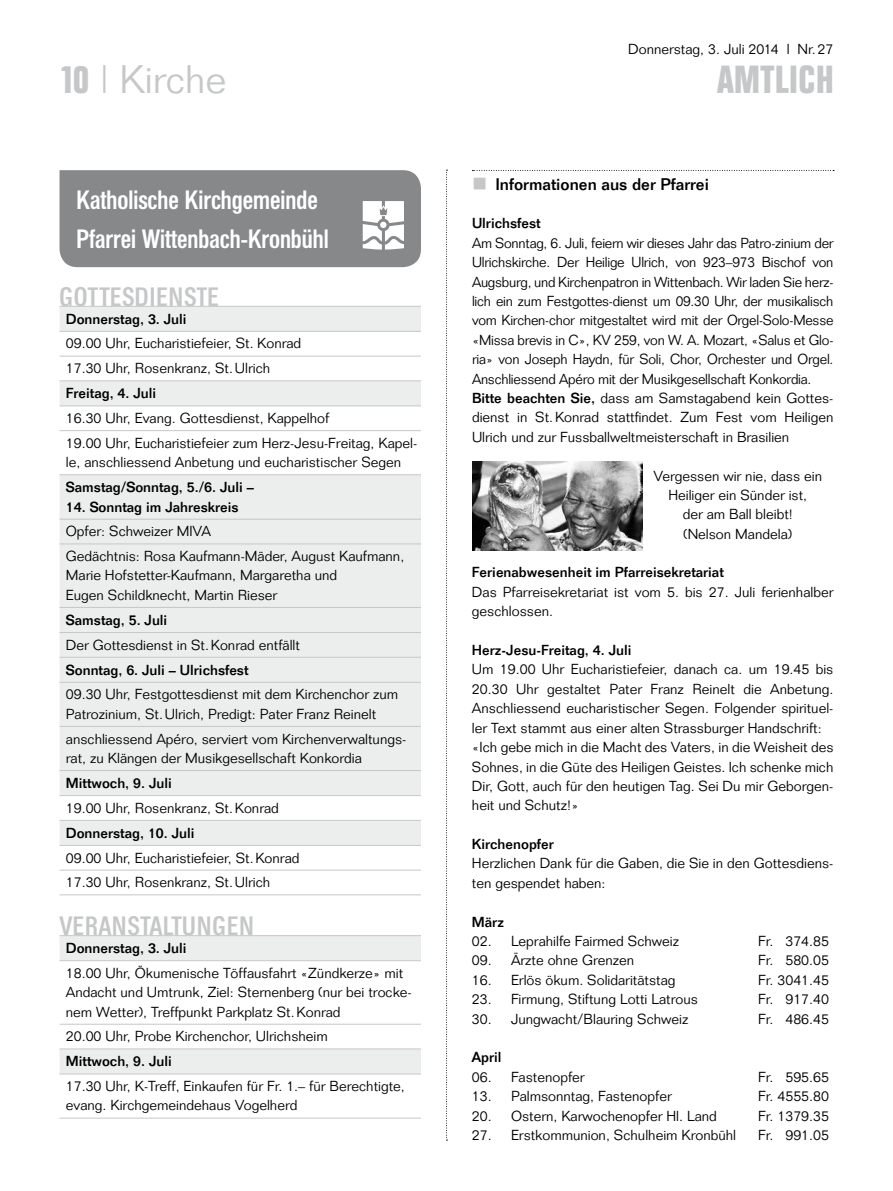
<style>
.page{position:relative;width:893px;height:1191px;background:#fff}
.page>*{position:absolute;margin:0;border:0;box-sizing:border-box;transform-origin:0 0}
.t1{font:300 39px "Folio";color:#c6c7c8}
.t2{font:700 39px "Folio Condensed BQ";letter-spacing:.025em;color:#c6c7c8}
.t3{font:500 26.25px/38.7px "Folio Condensed BQ";color:#fff}
.t4{font:500 26.25px "Folio Condensed BQ";letter-spacing:.035em;color:#c6c7c8}
.t5{font:300 16.8px "Folio";color:#fff}
.t6{font:500 16.5px "Folio";color:#000}
.t7{font:300 14.25px/19.4px "Folio";color:#000}
.t8{font:500 14.25px "Folio";color:#000}
.s1{font-family:"Folio Condensed BQ";font-weight:700}
.s2{font-weight:500}
</style>
<div class="page">
<svg style="left:446px;top:170px;width:1px;height:970px"></svg>
<div style="left:60px;top:307px;width:361px;height:24px;background:#eceded"></div>
<svg style="left:60px;top:355px;width:361px;height:516px"></svg>
<div style="left:60px;top:475px;width:361px;height:295px;background:#eceded"></div>
<hr style="left:60px;top:306px;width:361px;height:1px;background:#c6c7c8">
<hr style="left:60px;top:331px;width:361px;height:1px;background:#c6c7c8">
<hr style="left:60px;top:356px;width:361px;height:1px;background:#c6c7c8">
<hr style="left:60px;top:380px;width:361px;height:1px;background:#c6c7c8">
<hr style="left:60px;top:405px;width:361px;height:1px;background:#c6c7c8">
<hr style="left:60px;top:430px;width:361px;height:1px;background:#c6c7c8">
<hr style="left:60px;top:474px;width:361px;height:1px;background:#c6c7c8">
<hr style="left:60px;top:519px;width:361px;height:1px;background:#c6c7c8">
<hr style="left:60px;top:543px;width:361px;height:1px;background:#c6c7c8">
<hr style="left:60px;top:607px;width:361px;height:1px;background:#c6c7c8">
<hr style="left:60px;top:632px;width:361px;height:1px;background:#c6c7c8">
<hr style="left:60px;top:657px;width:361px;height:1px;background:#c6c7c8">
<hr style="left:60px;top:682px;width:361px;height:1px;background:#c6c7c8">
<hr style="left:60px;top:726px;width:361px;height:1px;background:#c6c7c8">
<hr style="left:60px;top:770px;width:361px;height:1px;background:#c6c7c8">
<hr style="left:60px;top:795px;width:361px;height:1px;background:#c6c7c8">
<hr style="left:60px;top:820px;width:361px;height:1px;background:#c6c7c8">
<hr style="left:60px;top:845px;width:361px;height:1px;background:#c6c7c8">
<hr style="left:60px;top:869px;width:361px;height:1px;background:#c6c7c8">
<hr style="left:60px;top:894px;width:361px;height:1px;background:#c6c7c8">
<div style="left:60px;top:936px;width:361px;height:24px;background:#eceded"></div>
<svg style="left:60px;top:961px;width:361px;height:114px"></svg>
<hr style="left:60px;top:935px;width:361px;height:1px;background:#c6c7c8">
<hr style="left:60px;top:960px;width:361px;height:1px;background:#c6c7c8">
<hr style="left:60px;top:1023px;width:361px;height:1px;background:#c6c7c8">
<hr style="left:60px;top:1048px;width:361px;height:1px;background:#c6c7c8">
<hr style="left:60px;top:1073px;width:361px;height:1px;background:#c6c7c8">
<hr style="left:60px;top:1117px;width:361px;height:1px;background:#c6c7c8">
<div style="left:60px;top:170px;width:361px;height:97px;background:#86888a"></div>
<svg style="left:472px;top:170px;width:362px;height:1px"></svg>
<img style="left:472px;top:461px;width:170px;height:90px">
<h1 class="t1" style="left:60px;top:56px;width:168px"><span class="s1">10</span> | Kirche</h1>
<h2 class="t3" style="left:77px;top:181px;width:254px">Katholische Kirchgemeinde<br>Pfarrei Wittenbach-Kronbühl</h2>
<p class="t5" style="left:49px;top:234px;width:84px">Wittenbach</p>
<h2 class="t4" style="left:60px;top:282px;width:161px">GOTTESDIENSTE</h2>
<p class="t8" style="left:66px;top:310px;width:122px">Donnerstag, 3. Juli</p>
<p class="t7" style="left:66px;top:331px;width:237px;line-height:24.8px">09.00 Uhr, Eucharistiefeier, St. Konrad<br>17.30 Uhr, Rosenkranz, St.Ulrich</p>
<p class="t8" style="left:66px;top:385px;width:92px">Freitag, 4. Juli</p>
<p class="t7" style="left:66px;top:405px;width:353px;line-height:24.8px">16.30 Uhr, Evang. Gottesdienst, Kappelhof<br>19.00 Uhr, Eucharistiefeier zum Herz-Jesu-Freitag, Kapel-</p>
<p class="t7" style="left:66px;top:452px;width:337px">le, anschliessend Anbetung und eucharistischer Segen</p>
<p class="t8" style="left:66px;top:478px;width:190px">Samstag/Sonntag, 5./6. Juli –</p>
<p class="t8" style="left:66px;top:498px;width:174px">14. Sonntag im Jahreskreis</p>
<p class="t7" style="left:66px;top:519px;width:340px;line-height:24.8px">Opfer: Schweizer MIVA<br>Gedächtnis: Rosa Kaufmann-Mäder, August Kaufmann,</p>
<p class="t7" style="left:66px;top:566px;width:273px">Marie Hofstetter-Kaufmann, Margaretha und<br>Eugen Schildknecht, Martin Rieser</p>
<p class="t8" style="left:66px;top:611px;width:103px">Samstag, 5. Juli</p>
<p class="t7" style="left:66px;top:635px;width:236px">Der Gottesdienst in St.Konrad entfällt</p>
<p class="t8" style="left:66px;top:661px;width:184px">Sonntag, 6. Juli – Ulrichsfest</p>
<p class="t7" style="left:66px;top:685px;width:334px">09.30 Uhr, Festgottesdienst mit dem Kirchenchor zum<br>Patrozinium, St.Ulrich, Predigt: Pater Franz Reinelt</p>
<p class="t7" style="left:66px;top:729px;width:342px">anschliessend Apéro, serviert vom Kirchenverwaltungs&shy;rat, zu Klängen der Musikgesellschaft Konkordia</p>
<p class="t8" style="left:66px;top:774px;width:107px">Mittwoch, 9. Juli</p>
<p class="t7" style="left:66px;top:798px;width:214px">19.00 Uhr, Rosenkranz, St.Konrad</p>
<p class="t8" style="left:66px;top:824px;width:130px">Donnerstag, 10. Juli</p>
<p class="t7" style="left:66px;top:845px;width:235px;line-height:24.8px">09.00 Uhr, Eucharistiefeier, St.Konrad<br>17.30 Uhr, Rosenkranz, St.Ulrich</p>
<h2 class="t4" style="left:60px;top:911px;width:196px">VERANSTALTUNGEN</h2>
<p class="t8" style="left:66px;top:939px;width:122px">Donnerstag, 3. Juli</p>
<p class="t7" style="left:66px;top:963px;width:347px">18.00 Uhr, Ökumenische Töffausfahrt «Zündkerze» mit<br>Andacht und Umtrunk, Ziel: Sternenberg (nur bei trocke&shy;nem Wetter), Treffpunkt Parkplatz St.Konrad</p>
<p class="t7" style="left:66px;top:1026px;width:263px">20.00 Uhr, Probe Kirchenchor, Ulrichsheim</p>
<p class="t8" style="left:66px;top:1052px;width:107px">Mittwoch, 9. Juli</p>
<p class="t7" style="left:66px;top:1076px;width:340px">17.30 Uhr, K-Treff, Einkaufen für Fr. 1.– für Berechtigte, evang. Kirchgemeindehaus Vogelherd</p>
<p class="t7" style="left:628px;top:39px;width:207px">Donnerstag, 3. Juli 2014 l Nr.27</p>
<h1 class="t2" style="left:717px;top:58px;width:118px">AMTLICH</h1>
<p class="t6" style="left:495px;top:174px;width:215px">Informationen aus der Pfarrei</p>
<p class="t8" style="left:472px;top:215px;width:70px">Ulrichsfest</p>
<p class="t7" style="left:472px;top:233px;width:363px">Am Sonntag, 6. Juli, feiern wir dieses Jahr das Patro-zinium der Ulrichskirche. Der Heilige Ulrich, von 923–973 Bischof von Augsburg, und Kirchenpatron in Wittenbach. Wir laden Sie herz&shy;lich ein zum Festgottes-dienst um 09.30 Uhr, der musikalisch vom Kirchen-chor mitgestaltet wird mit der Orgel-Solo-Messe «Missa brevis in C», KV 259, von W. A. Mozart, «Salus et Glo&shy;ria» von Joseph Haydn, für Soli, Chor, Orchester und Orgel.<br>Anschliessend Apéro mit der Musikgesellschaft Konkordia.<br><span class="s2">Bitte beachten Sie,</span> dass am Samstagabend kein Gottes&shy;dienst in St.Konrad stattfindet. Zum Fest vom Heiligen Ulrich und zur Fussballweltmeisterschaft in Brasilien</p>
<p class="t7" style="left:653px;top:466px;width:170px;text-align:center">Vergessen wir nie, dass ein<br>Heiliger ein Sünder ist,<br>der am Ball bleibt!<br>(Nelson Mandela)</p>
<p class="t8" style="left:472px;top:564px;width:253px">Ferienabwesenheit im Pfarreisekretariat</p>
<p class="t7" style="left:472px;top:582px;width:363px">Das Pfarreisekretariat ist vom 5. bis 27. Juli ferienhalber geschlossen.</p>
<p class="t8" style="left:472px;top:641px;width:161px">Herz-Jesu-Freitag, 4. Juli</p>
<p class="t7" style="left:472px;top:660px;width:363px">Um 19.00 Uhr Eucharistiefeier, danach ca. um 19.45 bis 20.30 Uhr gestaltet Pater Franz Reinelt die Anbetung.<br>Anschliessend eucharistischer Segen. Folgender spirituel&shy;ler Text stammt aus einer alten Strassburger Handschrift: «Ich gebe mich in die Macht des Vaters, in die Weisheit des Sohnes, in die Güte des Heiligen Geistes. Ich schenke mich Dir, Gott, auch für den heutigen Tag. Sei Du mir Geborgen&shy;heit und Schutz!»</p>
<p class="t8" style="left:472px;top:835px;width:83px">Kirchenopfer</p>
<p class="t7" style="left:472px;top:854px;width:363px">Herzlichen Dank für die Gaben, die Sie in den Gottesdiens&shy;ten gespendet haben:</p>
<p class="t8" style="left:472px;top:913px;width:33px">März</p>
<p class="t7" style="left:472px;top:931px;width:209px">02. Leprahilfe Fairmed Schweiz</p>
<p class="t7" style="left:758px;top:931px;width:72px">Fr. 374.85</p>
<p class="t7" style="left:472px;top:950px;width:164px">09. Ärzte ohne Grenzen</p>
<p class="t7" style="left:758px;top:950px;width:72px">Fr. 580.05</p>
<p class="t7" style="left:472px;top:970px;width:205px">16. Erlös ökum. Solidaritätstag</p>
<p class="t7" style="left:758px;top:970px;width:72px">Fr. 3041.45</p>
<p class="t7" style="left:472px;top:989px;width:227px">23. Firmung, Stiftung Lotti Latrous</p>
<p class="t7" style="left:758px;top:989px;width:72px">Fr. 917.40</p>
<p class="t7" style="left:472px;top:1009px;width:218px">30. Jungwacht/Blauring Schweiz</p>
<p class="t7" style="left:758px;top:1009px;width:72px">Fr. 486.45</p>
<p class="t8" style="left:472px;top:1048px;width:31px">April</p>
<p class="t7" style="left:472px;top:1067px;width:114px">06. Fastenopfer</p>
<p class="t7" style="left:758px;top:1067px;width:72px">Fr. 595.65</p>
<p class="t7" style="left:472px;top:1086px;width:201px">13. Palmsonntag, Fastenopfer</p>
<p class="t7" style="left:758px;top:1086px;width:72px">Fr. 4555.80</p>
<p class="t7" style="left:472px;top:1106px;width:246px">20. Ostern, Karwochenopfer Hl. Land</p>
<p class="t7" style="left:758px;top:1106px;width:72px">Fr. 1379.35</p>
<p class="t7" style="left:472px;top:1125px;width:266px">27. Erstkommunion, Schulheim Kronbühl</p>
<p class="t7" style="left:758px;top:1125px;width:72px">Fr. 991.05</p>
</div>
